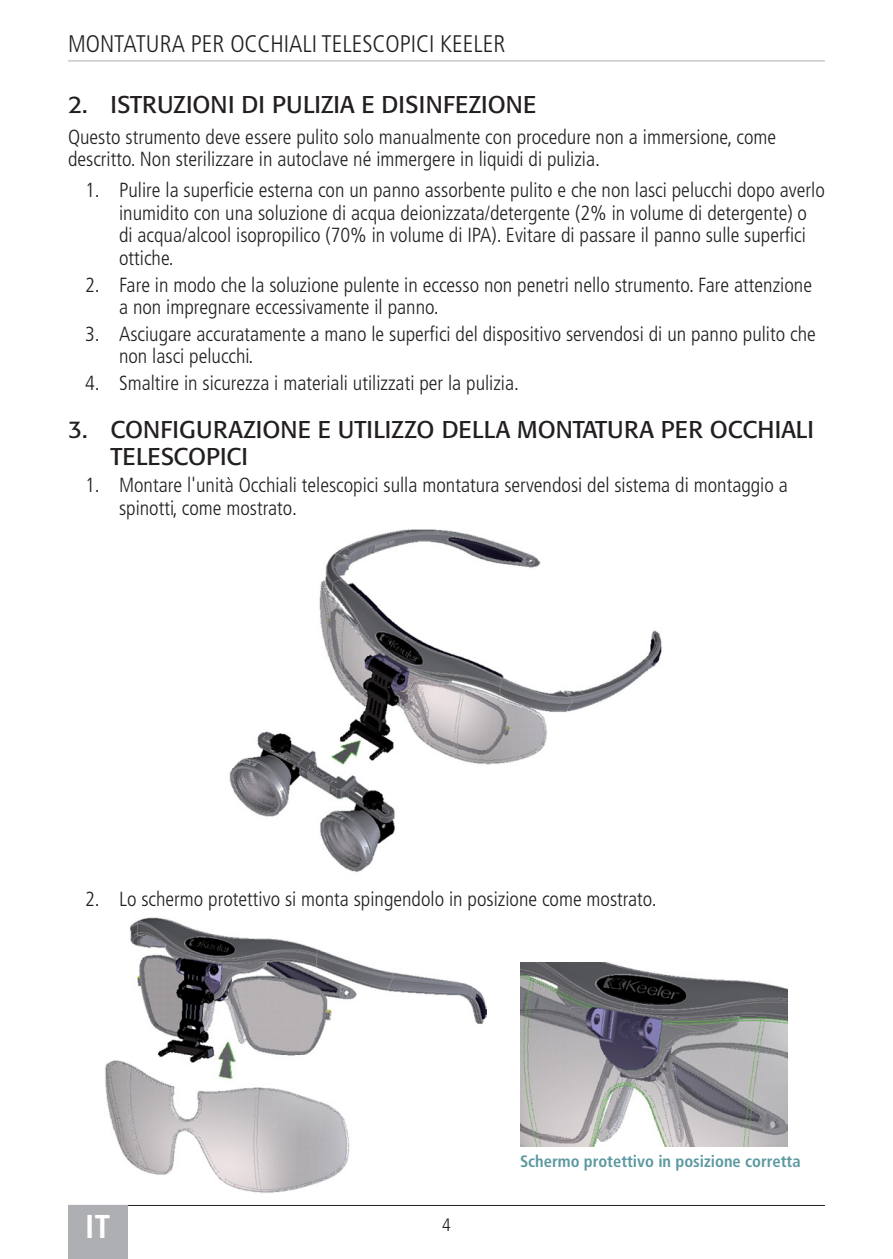
<style>
.page{position:relative;width:893px;height:1259px;background:#fff}
.page>*{position:absolute;margin:0;border:0;box-sizing:border-box;transform-origin:0 0}
.t1{font:700 condensed 33px "Frutiger LT Pro";color:#fff}
.t2{font:24px/27px "Formata BQ";color:#231f20}
.t3{font:300 condensed 24px "Frutiger LT Pro";color:#231f20}
.Body_text{font:300 condensed 20.4px/22.5px "Frutiger LT Pro";color:#231f20}
.t4{font:300 condensed 18px "Frutiger LT Pro";color:#231f20}
.t5{font:700 condensed 16.5px "Frutiger LT Pro";color:#5d99a1}
</style>
<div class="page">
<hr style="left:68px;top:1205px;width:757px;height:1px;background:#231f20">
<div style="left:68px;top:1205px;width:60px;height:54px;background:#aeafb3"></div>
<hr style="left:68px;top:60px;width:757px;height:1px;background:#aeafb3">
<img style="left:229px;top:529px;width:433px;height:344px">
<img style="left:105px;top:917px;width:381px;height:276px">
<img style="left:520px;top:962px;width:267px;height:184px">
<p class="t3" style="left:68px;top:30px;width:439px">MONTATURA PER OCCHIALI TELESCOPICI KEELER</p>
<p class="t2" style="left:68px;top:91px;width:470px">2. ISTRUZIONI DI PULIZIA E DISINFEZIONE</p>
<p class="Body_text" style="left:68px;top:126px;width:710px">Questo strumento deve essere pulito solo manualmente con procedure non a immersione, come descritto. Non sterilizzare in autoclave né immergere in liquidi di pulizia.</p>
<p class="Body_text" style="left:119px;top:179px;width:707px;text-indent:-34px">1. Pulire la superficie esterna con un panno assorbente pulito e che non lasci pelucchi dopo averlo inumidito con una soluzione di acqua deionizzata/detergente (2% in volume di detergente) o di acqua/alcool isopropilico (70% in volume di IPA). Evitare di passare il panno sulle superfici ottiche.</p>
<p class="Body_text" style="left:119px;top:273px;width:694px;text-indent:-34px">2. Fare in modo che la soluzione pulente in eccesso non penetri nello strumento. Fare attenzione a non impregnare eccessivamente il panno.</p>
<p class="Body_text" style="left:119px;top:323px;width:698px;text-indent:-34px">3. Asciugare accuratamente a mano le superfici del dispositivo servendosi di un panno pulito che non lasci pelucchi.</p>
<p class="Body_text" style="left:85px;top:372px;width:436px">4. Smaltire in sicurezza i materiali utilizzati per la pulizia.</p>
<p class="t2" style="left:111px;top:416px;width:705px;text-indent:-43px">3. CONFIGURAZIONE E UTILIZZO DELLA MONTATURA PER OCCHIALI<br>TELESCOPICI</p>
<p class="Body_text" style="left:119px;top:474px;width:670px;text-indent:-34px">1. Montare l'unità Occhiali telescopici sulla montatura servendosi del sistema di montaggio a spinotti, come mostrato.</p>
<p class="Body_text" style="left:85px;top:887px;width:573px">2. Lo schermo protettivo si monta spingendolo in posizione come mostrato.</p>
<h1 class="t1" style="left:85px;top:1207px;width:27px">IT</h1>
<p class="t4" style="left:442px;top:1214px;width:10px">4</p>
<p class="t5" style="left:520px;top:1151px;width:282px">Schermo protettivo in posizione corretta</p>
</div>
